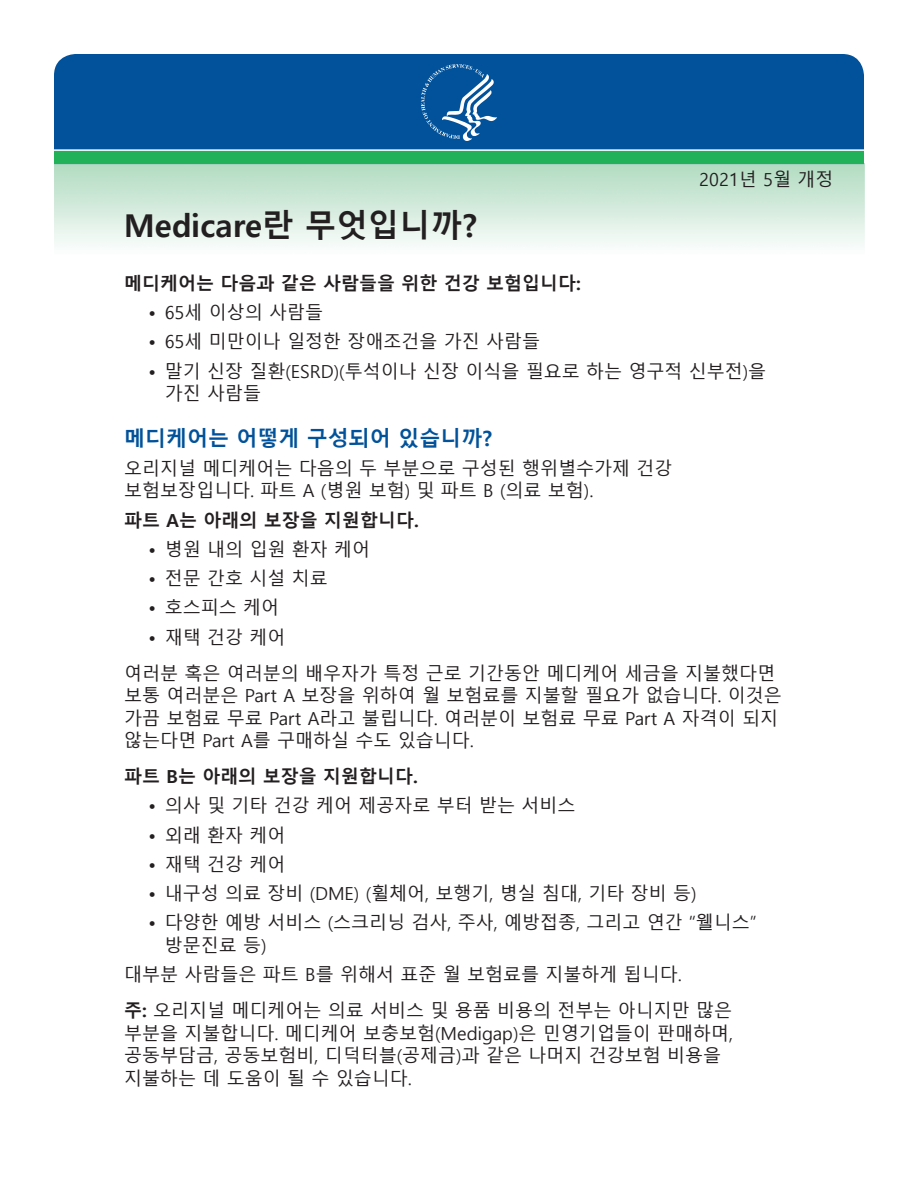
<style>
.page{position:relative;width:918px;height:1188px;background:#fff}
.page>*{position:absolute;margin:0;border:0;box-sizing:border-box;transform-origin:0 0}
.t1{font:700 31.5px "Malgun Gothic";color:#231f20}
.t2{font:700 21px "Malgun Gothic";color:#01529a}
.Text{font:18px/22.5px "Malgun Gothic";color:#231f20}
.Text-2{font:700 18px "Malgun Gothic";color:#231f20}
.s1{font-weight:700}
</style>
<div class="page">
<div style="left:54px;top:54px;width:810px;height:95px;background:#01529a"></div>
<div style="left:54px;top:150px;width:810px;height:14px;background:#21b259"></div>
<hr style="left:54px;top:149px;width:810px;height:2px;background:#fff">
<svg style="left:421px;top:64px;width:76px;height:77px;background:#2b6eaa"></svg>
<p class="Text" style="left:699px;top:169px;width:136px">2021년 5월 개정</p>
<h1 class="t1" style="left:124px;top:207px;width:354px">Medicare란 무엇입니까?</h1>
<p class="Text-2" style="left:124px;top:273px;width:458px">메디케어는 다음과 같은 사람들을 위한 건강 보험입니다:</p>
<p class="Text" style="left:148px;top:302px;width:176px">• 65세 이상의 사람들</p>
<p class="Text" style="left:148px;top:331px;width:393px">• 65세 미만이나 일정한 장애조건을 가진 사람들</p>
<p class="Text" style="left:165px;top:360px;width:603px;text-indent:-16px">• 말기 신장 질환(ESRD)(투석이나 신장 이식을 필요로 하는 영구적 신부전)을 가진 사람들</p>
<h2 class="t2" style="left:124px;top:426px;width:369px">메디케어는 어떻게 구성되어 있습니까?</h2>
<p class="Text" style="left:124px;top:457px;width:550px">오리지널 메디케어는 다음의 두 부분으로 구성된 행위별수가제 건강 보험보장입니다. 파트 A (병원 보험) 및 파트 B (의료 보험).</p>
<p class="Text-2" style="left:124px;top:509px;width:296px">파트 A는 아래의 보장을 지원합니다.</p>
<p class="Text" style="left:148px;top:538px;width:223px">• 병원 내의 입원 환자 케어</p>
<p class="Text" style="left:148px;top:568px;width:181px">• 전문 간호 시설 치료</p>
<p class="Text" style="left:148px;top:597px;width:132px">• 호스피스 케어</p>
<p class="Text" style="left:148px;top:626px;width:138px">• 재택 건강 케어</p>
<p class="Text" style="left:124px;top:662px;width:659px">여러분 혹은 여러분의 배우자가 특정 근로 기간동안 메디케어 세금을 지불했다면 보통 여러분은 Part A 보장을 위하여 월 보험료를 지불할 필요가 없습니다. 이것은 가끔 보험료 무료 Part A라고 불립니다. 여러분이 보험료 무료 Part A 자격이 되지 않는다면 Part A를 구매하실 수도 있습니다.</p>
<p class="Text-2" style="left:124px;top:766px;width:295px">파트 B는 아래의 보장을 지원합니다.</p>
<p class="Text" style="left:148px;top:795px;width:428px">• 의사 및 기타 건강 케어 제공자로 부터 받는 서비스</p>
<p class="Text" style="left:148px;top:824px;width:138px">• 외래 환자 케어</p>
<p class="Text" style="left:148px;top:853px;width:138px">• 재택 건강 케어</p>
<p class="Text" style="left:148px;top:883px;width:550px">• 내구성 의료 장비 (DME) (휠체어, 보행기, 병실 침대, 기타 장비 등)</p>
<p class="Text" style="left:165px;top:912px;width:593px;text-indent:-16px">• 다양한 예방 서비스 (스크리닝 검사, 주사, 예방접종, 그리고 연간 “웰니스” 방문진료 등)</p>
<p class="Text" style="left:124px;top:964px;width:559px">대부분 사람들은 파트 B를 위해서 표준 월 보험료를 지불하게 됩니다.</p>
<p class="Text" style="left:124px;top:1000px;width:610px"><span class="s1">주:</span> 오리지널 메디케어는 의료 서비스 및 용품 비용의 전부는 아니지만 많은 부분을 지불합니다. 메디케어 보충보험(Medigap)은 민영기업들이 판매하며, 공동부담금, 공동보험비, 디덕터블(공제금)과 같은 나머지 건강보험 비용을 지불하는 데 도움이 될 수 있습니다.</p>
</div>
